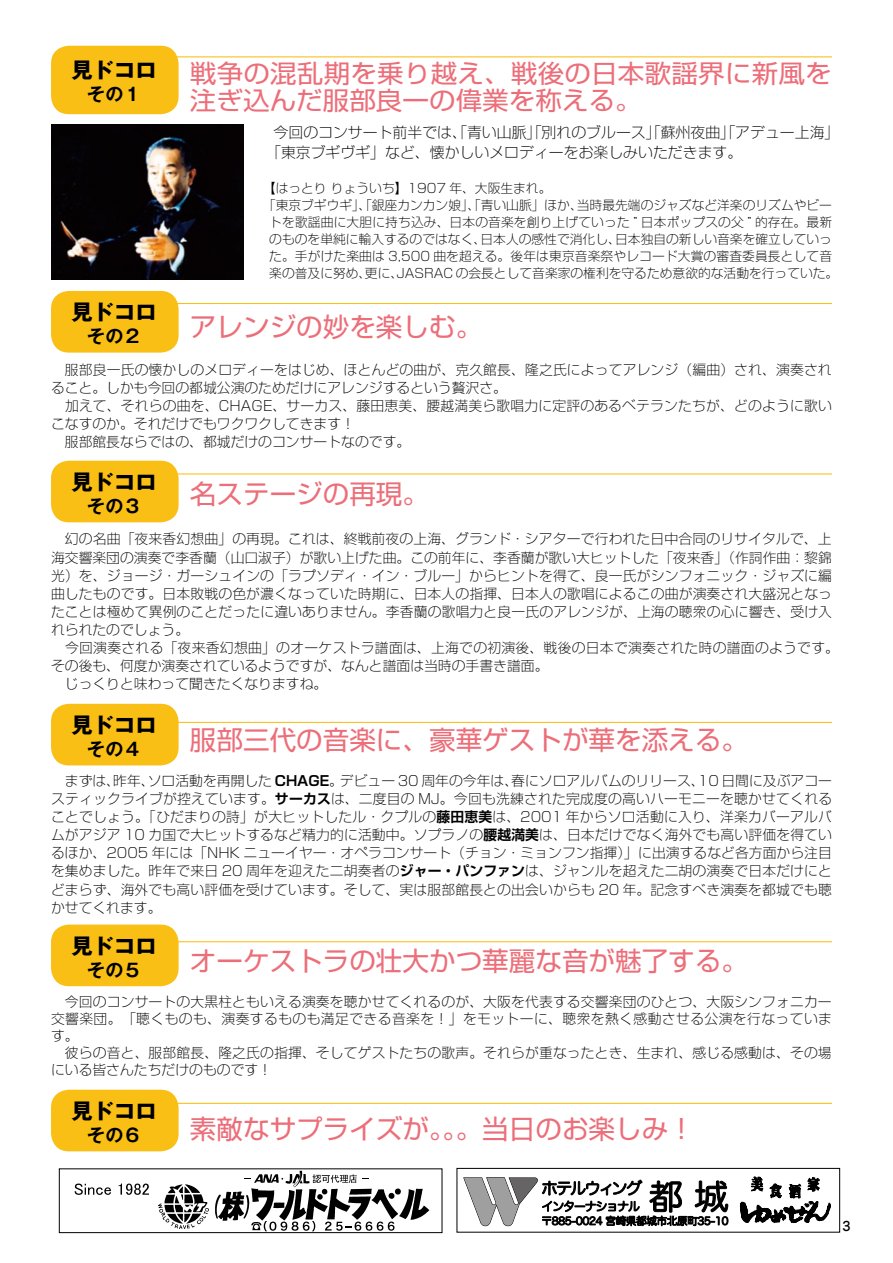
<style>
.page{position:relative;width:893px;height:1263px;background:#fff}
.page>*{position:absolute;margin:0;border:0;box-sizing:border-box;transform-origin:0 0}
.t1{font:26.55px "Shin Go Pr 5";color:#ec6e79}
.t2{font:25.2px/26.5px "Shin Go Pr 5";letter-spacing:.005em;color:#ec6e79;scale:1.05 1}
.t3{font:700 21.3px "Gothic MB101 Pr 5";color:#000}
.t4{font:700 18px "Gothic MB101 Pr 5 De";color:#000}
.t5{font:300 expanded 14.85px/20.2px "Shin Go Pr 5";color:#000}
.t6{font:300 expanded 13.8px/18px "Shin Go Pr 5";letter-spacing:.01em;color:#000}
.t7{font:300 expanded 12.75px "Shin Go Pr 5";color:#000}
.s1{font-family:"Shin Go Pr 5 De";font-weight:700;font-stretch:normal}
</style>
<div class="page">
<div style="left:59px;top:1168px;width:383px;height:65px;border:1px solid #000"></div>
<svg style="left:158px;top:1184px;width:51px;height:45px"></svg>
<svg style="left:215px;top:1171px;width:214px;height:60px"></svg>
<svg style="left:75px;top:1183px;width:36px;height:12px"></svg>
<svg style="left:119px;top:1183px;width:30px;height:12px"></svg>
<div style="left:51px;top:46px;width:128px;height:68px;background:#fabf14;border-radius:18px"></div>
<img style="left:51px;top:125px;width:193px;height:154px">
<div style="left:51px;top:291px;width:128px;height:62px;background:#fabf14;border-radius:18px"></div>
<div style="left:51px;top:461px;width:128px;height:61px;background:#fabf14;border-radius:18px"></div>
<div style="left:51px;top:704px;width:128px;height:61px;background:#fabf14;border-radius:18px"></div>
<div style="left:51px;top:924px;width:128px;height:62px;background:#fabf14;border-radius:18px"></div>
<div style="left:51px;top:1090px;width:128px;height:61px;background:#fabf14;border-radius:18px"></div>
<hr style="left:170px;top:303px;width:662px;height:1px;background:#fabf14">
<hr style="left:170px;top:473px;width:662px;height:1px;background:#fabf14">
<hr style="left:170px;top:722px;width:662px;height:1px;background:#fabf14">
<hr style="left:170px;top:941px;width:662px;height:1px;background:#fabf14">
<hr style="left:170px;top:1103px;width:662px;height:1px;background:#fabf14">
<hr style="left:170px;top:56px;width:662px;height:1px;background:#fabf14">
<svg style="left:456px;top:1168px;width:385px;height:65px"></svg>
<h3 class="t3" style="left:72px;top:52px;width:87px">見ドコロ</h3>
<h3 class="t4" style="left:87px;top:79px;width:56px">その１</h3>
<h2 class="t2" style="left:190px;top:58px;width:613px">戦争の混乱期を乗り越え、戦後の日本歌謡界に新風を注ぎ込んだ服部良一の偉業を称える。</h2>
<p class="t5" style="left:266px;top:121px;width:575px;text-indent:7px">今回のコンサート前半では、「青い山脈」「別れのブルース」「蘇州夜曲」「アデュー上海」「東京ブギヴギ」など、懐かしいメロディーをお楽しみいただきます。</p>
<p class="t7" style="left:263px;top:177px;width:290px">【はっとり りょういち】1907 年、大阪生まれ。</p>
<p class="t7" style="left:263px;top:194px;width:571px">「東京ブギウギ」、「銀座カンカン娘」、「青い山脈」ほか、当時最先端のジャズなど洋楽のリズムやビー</p>
<p class="t7" style="left:269px;top:211px;width:564px">トを歌謡曲に大胆に持ち込み、日本の音楽を創り上げていった ” 日本ポップスの父 ” 的存在。最新</p>
<p class="t7" style="left:269px;top:228px;width:564px">のものを単純に輸入するのではなく、日本人の感性で消化し、日本独自の新しい音楽を確立していっ</p>
<p class="t7" style="left:269px;top:245px;width:564px">た。手がけた楽曲は 3,500 曲を超える。後年は東京音楽祭やレコード大賞の審査委員長として音</p>
<p class="t7" style="left:269px;top:262px;width:571px">楽の普及に努め、更に、JASRAC の会長として音楽家の権利を守るため意欲的な活動を行っていた。</p>
<h1 class="t1" style="left:190px;top:305px;width:294px">アレンジの妙を楽しむ。</h1>
<p class="t6" style="left:51px;top:359px;width:782px">　服部良一氏の懐かしのメロディーをはじめ、ほとんどの曲が、克久館長、隆之氏によってアレンジ（編曲）され、演奏されること。しかも今回の都城公演のためだけにアレンジするという贅沢さ。<br>　加えて、それらの曲を、CHAGE、サーカス、藤田恵美、腰越満美ら歌唱力に定評のあるベテランたちが、どのように歌いこなすのか。それだけでもワクワクしてきます！<br>　服部館長ならではの、都城だけのコンサートなのです。</p>
<h1 class="t1" style="left:190px;top:472px;width:241px">名ステージの再現。</h1>
<p class="t6" style="left:51px;top:529px;width:789px">　幻の名曲「夜来香幻想曲」の再現。これは、終戦前夜の上海、グランド・シアターで行われた日中合同のリサイタルで、上海交響楽団の演奏で李香蘭（山口淑子）が歌い上げた曲。この前年に、李香蘭が歌い大ヒットした「夜来香」（作詞作曲：黎錦光）を、ジョージ・ガーシュインの「ラプソディ・イン・ブルー」からヒントを得て、良一氏がシンフォニック・ジャズに編曲したものです。日本敗戦の色が濃くなっていた時期に、日本人の指揮、日本人の歌唱によるこの曲が演奏され大盛況となったことは極めて異例のことだったに違いありません。李香蘭の歌唱力と良一氏のアレンジが、上海の聴衆の心に響き、受け入れられたのでしょう。<br>　今回演奏される「夜来香幻想曲」のオーケストラ譜面は、上海での初演後、戦後の日本で演奏された時の譜面のようです。その後も、何度か演奏されているようですが、なんと譜面は当時の手書き譜面。<br>　じっくりと味わって聞きたくなりますね。</p>
<h1 class="t1" style="left:190px;top:718px;width:560px">服部三代の音楽に、豪華ゲストが華を添える。</h1>
<p class="t6" style="left:51px;top:770px;width:783px;text-align:justify">　まずは、昨年、ソロ活動を再開した <span class="s1">CHAGE</span>。デビュー 30 周年の今年は、春にソロアルバムのリリース、10 日間に及ぶアコースティックライブが控えています。<span class="s1">サーカス</span>は、二度目の MJ。今回も洗練された完成度の高いハーモニーを聴かせてくれることでしょう。「ひだまりの詩」が大ヒットしたル・クプルの<span class="s1">藤田恵美</span>は、2001 年からソロ活動に入り、洋楽カバーアルバムがアジア 10 カ国で大ヒットするなど精力的に活動中。ソプラノの<span class="s1">腰越満美</span>は、日本だけでなく海外でも高い評価を得ているほか、2005 年には「NHK ニューイヤー・オペラコンサート（チョン・ミョンフン指揮）」に出演するなど各方面から注目を集めました。昨年で来日 20 周年を迎えた二胡奏者の<span class="s1">ジャー・パンファン</span>は、ジャンルを超えた二胡の演奏で日本だけにとどまらず、海外でも高い評価を受けています。そして、実は服部館長との出会いからも 20 年。記念すべき演奏を都城でも聴かせてくれます。</p>
<h1 class="t1" style="left:190px;top:939px;width:560px">オーケストラの壮大かつ華麗な音が魅了する。</h1>
<p class="t6" style="left:51px;top:992px;width:782px;line-height:17px">　今回のコンサートの大黒柱ともいえる演奏を聴かせてくれるのが、大阪を代表する交響楽団のひとつ、大阪シンフォニカー交響楽団。「聴くものも、演奏するものも満足できる音楽を！」をモットーに、聴衆を熱く感動させる公演を行なっています。<br>　彼らの音と、服部館長、隆之氏の指揮、そしてゲストたちの歌声。それらが重なったとき、生まれ、感じる感動は、その場にいる皆さんたちだけのものです！</p>
<h1 class="t1" style="left:190px;top:1107px;width:506px">素敵なサプライズが。。。当日のお楽しみ！</h1>
<h3 class="t3" style="left:72px;top:294px;width:87px">見ドコロ</h3>
<h3 class="t4" style="left:87px;top:321px;width:56px">その２</h3>
<h3 class="t3" style="left:72px;top:464px;width:87px">見ドコロ</h3>
<h3 class="t4" style="left:87px;top:491px;width:56px">その３</h3>
<h3 class="t3" style="left:72px;top:707px;width:87px">見ドコロ</h3>
<h3 class="t4" style="left:87px;top:734px;width:56px">その４</h3>
<h3 class="t3" style="left:72px;top:928px;width:87px">見ドコロ</h3>
<h3 class="t4" style="left:87px;top:955px;width:56px">その５</h3>
<h3 class="t3" style="left:72px;top:1093px;width:87px">見ドコロ</h3>
<h3 class="t4" style="left:87px;top:1120px;width:56px">その６</h3>
</div>
